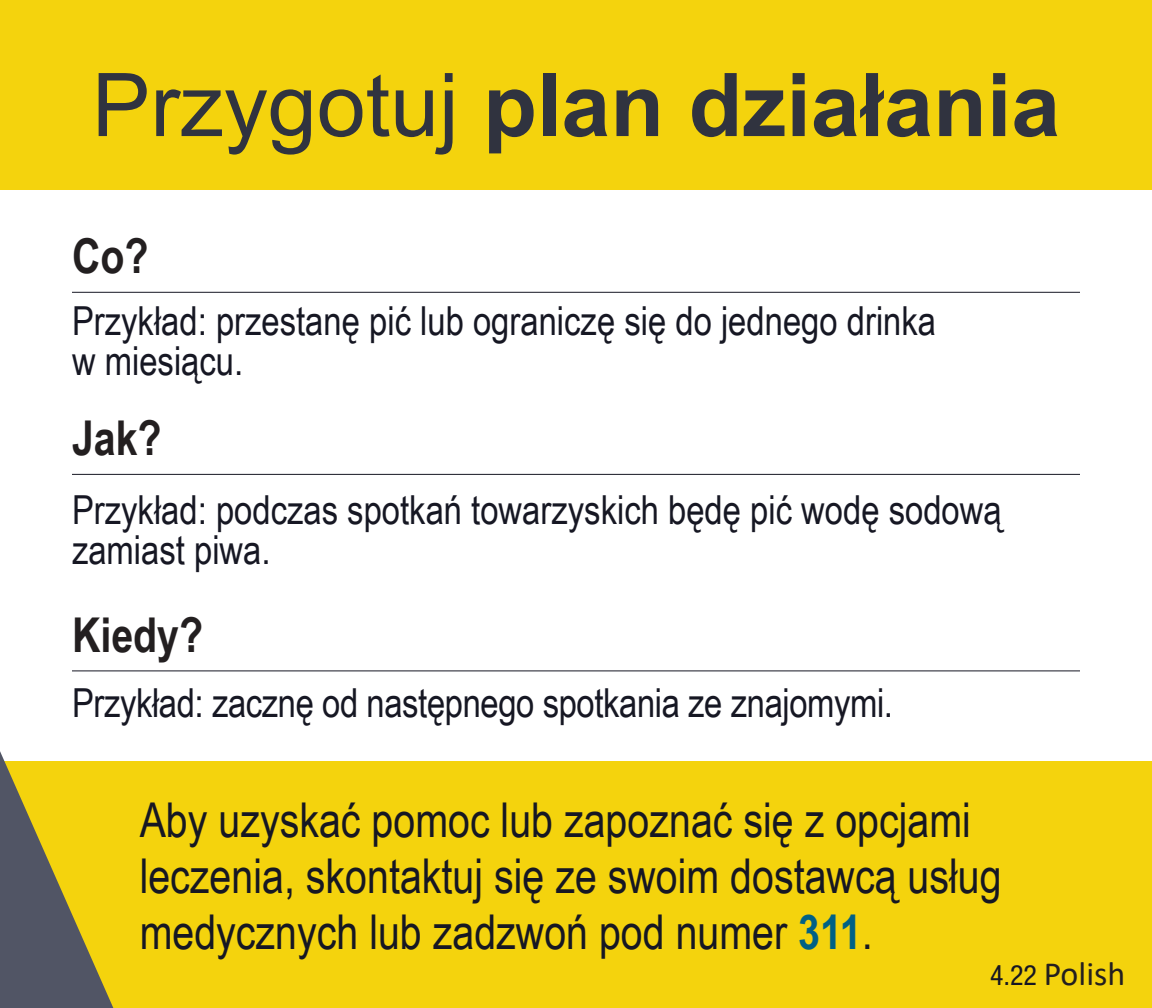
<style>
.page{position:relative;width:1152px;height:1008px;background:#f4d30d}
.page>*{position:absolute;margin:0;border:0;box-sizing:border-box;transform-origin:0 0}
.t1{font:700 88px "Arial";color:#30333f}
.t2{font:48px/56px "Arial Narrow";color:#161723}
.t3{font:700 48px "Arial Narrow";color:#231f20}
.t4{font:40px/40px "Arial Narrow";color:#161723}
.t5{font:34px "Calibri";color:#231f20}
.s1{font-weight:400}
.s2{font-weight:700;color:#006185}
.s3{font-family:"Helvetica Neue LT Std";font-stretch:condensed;font-size:28px;color:#161723}
</style>
<div class="page">
<div style="left:0;top:190px;width:1152px;height:570px;background:#fff"></div>
<hr style="left:72px;top:292px;width:1008px;height:1px;background:#161723">
<hr style="left:72px;top:670px;width:1008px;height:2px;background:#161723">
<hr style="left:72px;top:474px;width:1008px;height:1px;background:#161723">
<svg style="left:0;top:751px;width:113px;height:257px"></svg>
<p class="t1" style="left:92px;top:43px;width:970px"><span class="s1">Przygotuj</span> plan działania</p>
<p class="t3" style="left:72px;top:220px;width:78px">Co?</p>
<p class="t4" style="left:72px;top:299px;width:866px">Przykład: przestanę pić lub ograniczę się do jednego drinka w miesiącu.</p>
<p class="t3" style="left:72px;top:402px;width:91px">Jak?</p>
<p class="t4" style="left:72px;top:489px;width:931px">Przykład: podczas spotkań towarzyskich będę pić wodę sodową zamiast piwa.</p>
<p class="t3" style="left:72px;top:599px;width:133px">Kiedy?</p>
<p class="t4" style="left:72px;top:682px;width:823px">Przykład: zacznę od następnego spotkania ze znajomymi.</p>
<p class="t2" style="left:140px;top:790px;width:863px">Aby uzyskać pomoc lub zapoznać się z opcjami leczenia, skontaktuj się ze swoim dostawcą usług medycznych lub zadzwoń pod numer <span class="s2">311</span>.</p>
<p class="t5" style="left:990px;top:950px;width:137px"><span class="s3">4.22</span> Polish</p>
</div>
